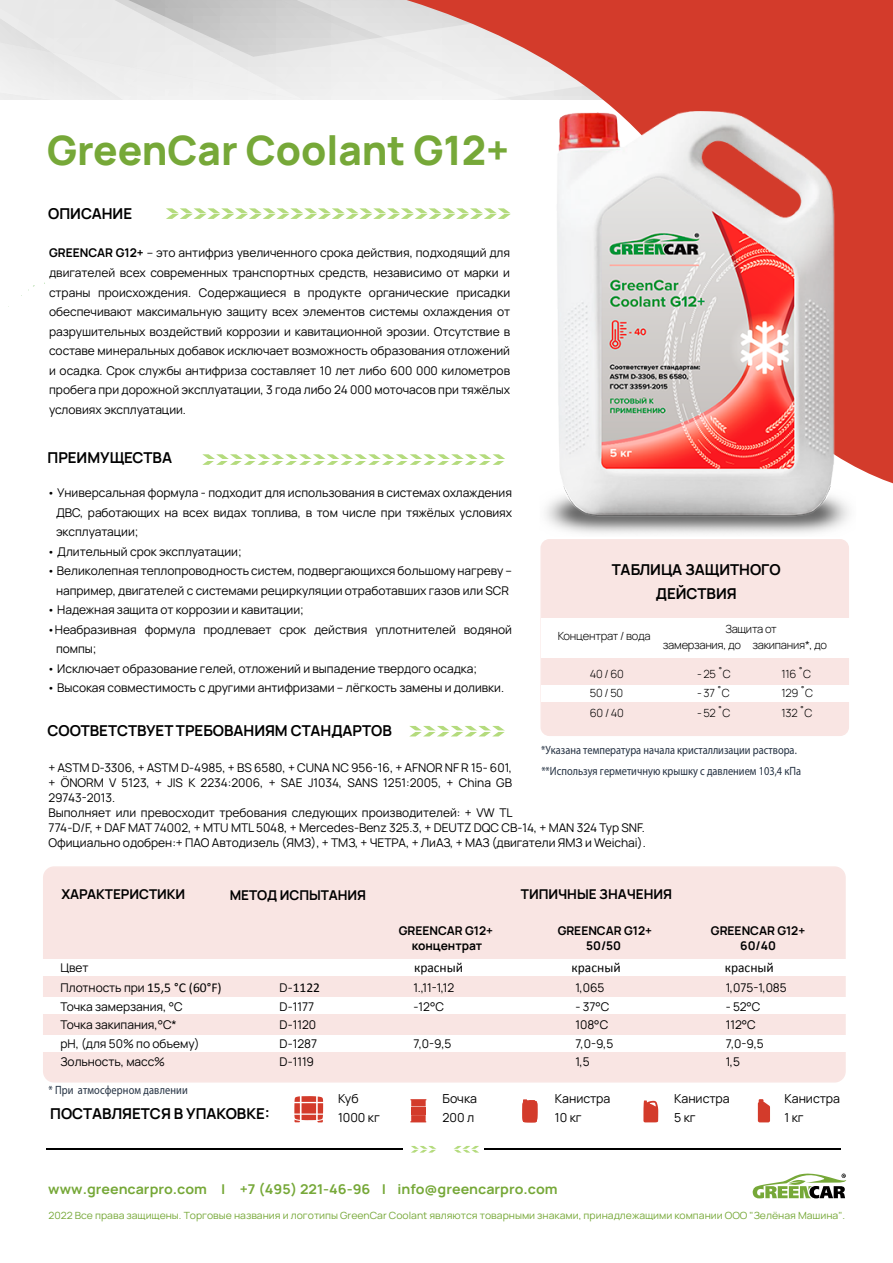
<style>
.page{position:relative;width:893px;height:1263px;background:#fff}
.page>*{position:absolute;margin:0;border:0;box-sizing:border-box;transform-origin:0 0}
.t1{font:800 40.5px "Manrope";color:#76a838}
.t2{font:700 15px/24px "Manrope";color:#000;text-align:center}
.t3{font:700 13.5px "Manrope";color:#76a838;scale:1.06 1}
.t4{font:700 13.5px "Manrope";color:#000}
.t5{font:13.5px "Calibri";color:#000}
.t6{font:12.45px/18.6px "Manrope";color:#000}
.t7{font:12px/19.5px "Manrope";color:#000}
.t8{font:12px/20.2px "Myriad Pro";color:#233041;scale:.86 1}
.t9{font:700 12px/15px "Manrope";color:#000;text-align:center}
.t10{font:300 11.25px/19.5px "Manrope";letter-spacing:-.02em;color:#000}
.t11{font:9.9px "Manrope";color:#76a838;scale:1.06 1}
.s1{font-weight:700}
.s2{font-family:"Calibri";font-size:13.5px}
.s3{font-family:"Manrope";font-size:12px}
</style>
<div class="page">
<div style="left:0;top:12px;width:86px;height:88px;background:#eaeaea"></div>
<svg style="left:294px;top:1096px;width:29px;height:26px"></svg>
<div style="left:411px;top:1107px;width:15px;height:7px;background:#d33b2b"></div>
<svg style="left:410px;top:1099px;width:16px;height:1px"></svg>
<svg style="left:410px;top:1115px;width:16px;height:7px"></svg>
<svg style="left:522px;top:1099px;width:15px;height:23px"></svg>
<svg style="left:643px;top:1100px;width:15px;height:22px"></svg>
<svg style="left:758px;top:1099px;width:12px;height:23px"></svg>
<svg style="left:409px;top:726px;width:96px;height:10px"></svg>
<svg style="left:411px;top:1146px;width:25px;height:6px"></svg>
<svg style="left:454px;top:1146px;width:25px;height:6px"></svg>
<hr style="left:47px;top:1148px;width:356px;height:2px;background:#000">
<hr style="left:484px;top:1148px;width:357px;height:2px;background:#000">
<svg style="left:86px;top:0;width:807px;height:484px"></svg>
<div style="left:44px;top:867px;width:801px;height:215px;background:#f9e5e3;border-radius:10px"></div>
<div style="left:43px;top:866px;width:803px;height:216px;border:2px solid #d33b2b;border-radius:10px"></div>
<div style="left:26px;top:1036px;width:854px;height:16px;background:#fff"></div>
<div style="left:26px;top:998px;width:854px;height:16px;background:#fff"></div>
<div style="left:26px;top:960px;width:854px;height:16px;background:#fff"></div>
<div style="left:541px;top:540px;width:307px;height:195px;background:#f9e5e3;border-radius:8px"></div>
<div style="left:540px;top:539px;width:309px;height:197px;border:2px solid #d33b2b;border-radius:8px"></div>
<div style="left:541px;top:618px;width:310px;height:40px;background:#fff"></div>
<div style="left:541px;top:685px;width:310px;height:17px;background:#fff"></div>
<svg style="left:753px;top:1173px;width:93px;height:25px"></svg>
<img style="left:539px;top:111px;width:317px;height:423px">
<h1 class="t1" style="left:47px;top:122px;width:464px">GreenCar Coolant G12+</h1>
<p class="t2" style="left:48px;top:201px;width:85px">ОПИСАНИЕ</p>
<p class="t7" style="left:49px;top:243px;width:462px;text-align:justify"><span class="s1">GREENCAR G12+</span> – это антифриз увеличенного срока действия, подходящий для двигателей всех современных транспортных средств, независимо от марки и страны происхождения. Содержащиеся в продукте органические присадки обеспечивают максимальную защиту всех элементов системы охлаждения от разрушительных воздействий коррозии и кавитационной эрозии. Отсутствие в составе минеральных добавок исключает возможность образования отложений и осадка. Срок службы антифриза составляет 10 лет либо 600 000 километров пробега при дорожной эксплуатации, 3 года либо 24 000 моточасов при тяжёлых условиях эксплуатации.</p>
<p class="t2" style="left:48px;top:445px;width:126px">ПРЕИМУЩЕСТВА</p>
<p class="t7" style="left:56px;top:483px;width:458px;text-align:justify;text-indent:-9px">• Универсальная формула - подходит для использования в системах охлаждения ДВС, работающих на всех видах топлива, в том числе при тяжёлых условиях эксплуатации;</p>
<p class="t7" style="left:47px;top:541px;width:196px">• Длительный срок эксплуатации;</p>
<p class="t7" style="left:47px;top:561px;width:467px;text-align:center">• Великолепная теплопроводность систем, подвергающихся большому нагреву – например, двигателей с системами рециркуляции отработавших газов или SCR</p>
<p class="t7" style="left:47px;top:600px;width:258px">• Надежная защита от коррозии и кавитации;</p>
<p class="t7" style="left:56px;top:619px;width:458px;text-indent:-9px">•Неабразивная формула продлевает срок действия уплотнителей водяной помпы;</p>
<p class="t7" style="left:47px;top:658px;width:432px">• Исключает образование гелей, отложений и выпадение твердого осадка;</p>
<p class="t7" style="left:47px;top:678px;width:458px">• Высокая совместимость с другими антифризами – лёгкость замены и доливки.</p>
<p class="t2" style="left:612px;top:557px;width:170px">ТАБЛИЦА ЗАЩИТНОГО<br>ДЕЙСТВИЯ</p>
<p class="t10" style="left:558px;top:626px;width:94px">Концентрат / вода</p>
<p class="t10" style="left:752px;top:634px;width:76px">закипания*, до</p>
<p class="t10" style="left:781px;top:663px;width:33px">116 ˚C<br>129 ˚C<br>132 ˚C</p>
<p class="t8" style="left:541px;top:740px;width:304px">*Указана температура начала кристаллизации раствора. **Используя герметичную крышку с давлением 103,4 кПа</p>
<p class="t10" style="left:725px;top:619px;width:53px">Защита от</p>
<p class="t10" style="left:697px;top:663px;width:35px">- 25 ˚C</p>
<p class="t10" style="left:697px;top:683px;width:34px">- 37 ˚C</p>
<p class="t10" style="left:697px;top:702px;width:35px">- 52 ˚C</p>
<p class="t10" style="left:663px;top:634px;width:80px">замерзания, до</p>
<p class="t10" style="left:590px;top:663px;width:36px;text-align:justify">40 / 60<br>50 / 50<br>60 / 40</p>
<p class="t2" style="left:48px;top:718px;width:346px">СООТВЕТСТВУЕТ ТРЕБОВАНИЯМ СТАНДАРТОВ</p>
<p class="t7" style="left:48px;top:760px;width:599px;line-height:15px">+ ASTM D-3306, + ASTM D-4985, + BS 6580, + CUNA NC 956-16, + AFNOR NF R 15- 601,<br>+ ÖNORM V 5123, + JIS K 2234:2006, + SAE J1034, SANS 1251:2005, + China GB<br>29743-2013.<br>Выполняет или превосходит требования следующих производителей: + VW TL<br>774-D/F, + DAF MAT 74002, + MTU MTL 5048, + Mercedes-Benz 325.3, + DEUTZ DQC CB-14, + MAN 324 Typ SNF.<br>Официально одобрен:+ ПАО Автодизель (ЯМЗ), + ТМЗ, + ЧЕТРА, + ЛиАЗ, + МАЗ (двигатели ЯМЗ и Weichai).</p>
<p class="t4" style="left:61px;top:885px;width:125px">ХАРАКТЕРИСТИКИ</p>
<p class="t4" style="left:230px;top:885px;width:138px">МЕТОД ИСПЫТАНИЯ</p>
<p class="t4" style="left:521px;top:885px;width:152px">ТИПИЧНЫЕ ЗНАЧЕНИЯ</p>
<p class="t7" style="left:61px;top:957px;width:163px;line-height:19px">Цвет<br>Плотность при <span class="s2">15,5 °C (60°F)<br></span>Точка замерзания, °C<br>Точка закипания,°C*<br>рН, (для 50% по объему)</p>
<p class="t7" style="left:61px;top:1051px;width:106px">Зольность, масс%</p>
<p class="t5" style="left:280px;top:979px;width:42px"><span class="s3">D-</span>1122</p>
<p class="t7" style="left:280px;top:996px;width:39px;line-height:18.8px">D-1177<br>D-1120<br>D-1287</p>
<p class="t7" style="left:280px;top:1051px;width:36px">D-1119</p>
<p class="t9" style="left:399px;top:923px;width:96px">GREENCAR G12+ концентрат</p>
<p class="t7" style="left:414px;top:977px;width:42px">1.,11-1,12</p>
<p class="t5" style="left:414px;top:959px;width:51px">красный</p>
<p class="t7" style="left:414px;top:996px;width:32px">-12°С</p>
<p class="t7" style="left:414px;top:1033px;width:39px">7,0-9,5</p>
<p class="t9" style="left:558px;top:923px;width:96px">GREENCAR G12+<br>50/50</p>
<p class="t7" style="left:575px;top:977px;width:30px">1,065</p>
<p class="t5" style="left:571px;top:959px;width:51px">красный</p>
<p class="t7" style="left:575px;top:996px;width:39px;line-height:18.8px">- 37°С<br>108°С<br>7,0-9,5</p>
<p class="t7" style="left:575px;top:1051px;width:16px">1,5</p>
<p class="t9" style="left:711px;top:923px;width:96px">GREENCAR G12+<br>60/40</p>
<p class="t5" style="left:725px;top:959px;width:51px">красный</p>
<p class="t7" style="left:726px;top:996px;width:36px">- 52°С</p>
<p class="t7" style="left:726px;top:1034px;width:39px;line-height:17.5px">7,0-9,5<br>1,5</p>
<p class="t7" style="left:726px;top:977px;width:63px">1,075-1,085</p>
<p class="t7" style="left:726px;top:1014px;width:32px">112°С</p>
<p class="t8" style="left:48px;top:1080px;width:164px">* При атмосферном давлении</p>
<p class="t2" style="left:50px;top:1101px;width:221px">ПОСТАВЛЯЕТСЯ В УПАКОВКЕ:</p>
<p class="t6" style="left:338px;top:1089px;width:43px">Куб<br>1000 кг</p>
<p class="t6" style="left:443px;top:1089px;width:36px">Бочка<br>200 л</p>
<p class="t6" style="left:555px;top:1089px;width:57px">Канистра<br>10 кг</p>
<p class="t6" style="left:674px;top:1089px;width:57px">Канистра<br>5 кг</p>
<p class="t6" style="left:784px;top:1089px;width:57px">Канистра<br>1 кг</p>
<p class="t3" style="left:48px;top:1180px;width:482px">www.greencarpro.com | +7 (495) 221-46-96 | info@greencarpro.com</p>
<p class="t11" style="left:48px;top:1208px;width:753px">2022 Все права защищены. Торговые названия и логотипы GreenCar Coolant являются товарными знаками, принадлежащими компании ООО "Зелёная Машина".</p>
</div>
